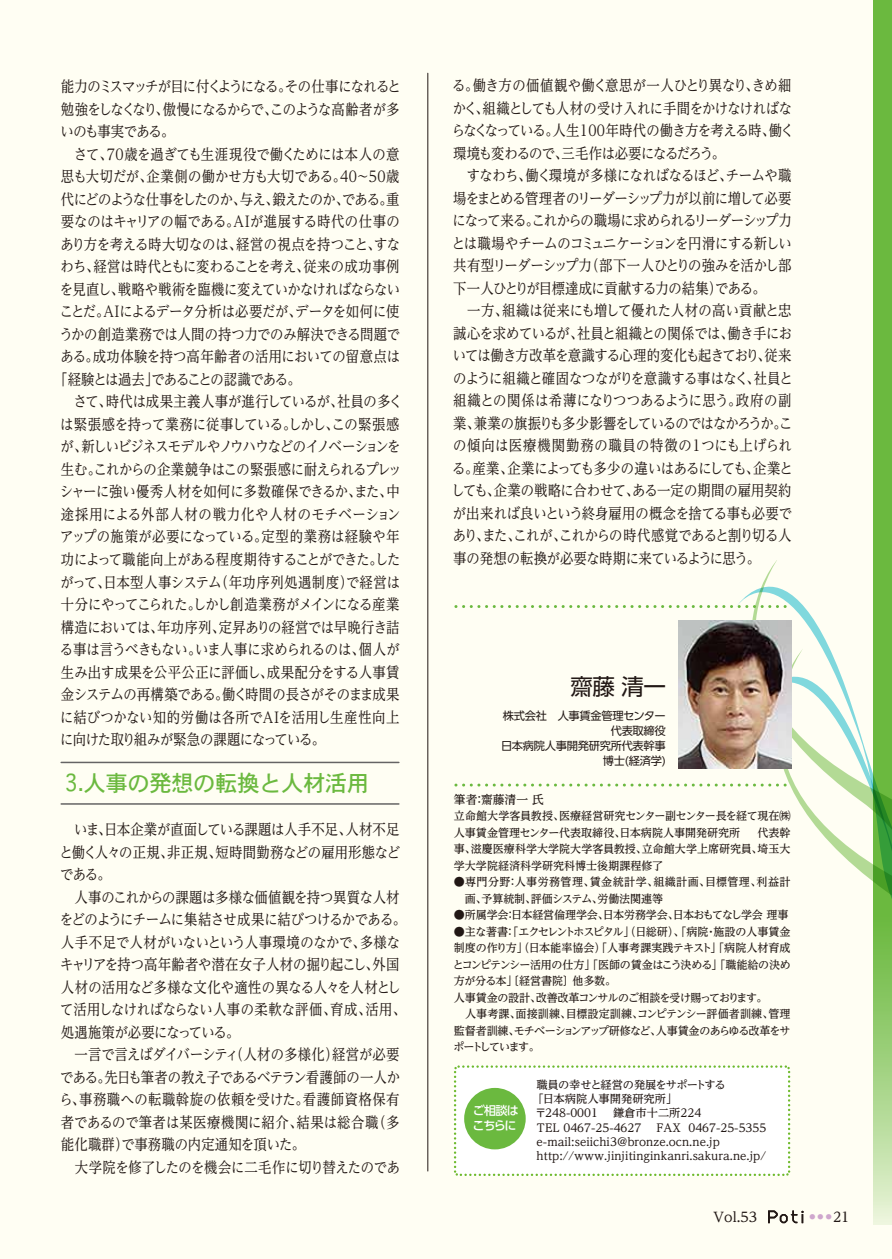
<style>
.page{position:relative;width:892px;height:1259px;background:#fff}
.page>*{position:absolute;margin:0;border:0;box-sizing:border-box;transform-origin:0 0}
.t1{font:22.5px "Osaka";letter-spacing:-.025em;color:#6bb93f;scale:.9 1}
.t2{font:22.5px "UD Shin Go Pro";color:#221815}
.t3{font:15px/22.5px "UD Reimin Pro";letter-spacing:-.025em;color:#221815;scale:.89 1}
.t4{font:500 13.5px "UD Reimin Pro";color:#221815}
.t5{font:500 12px "UD Reimin Pro";color:#221815}
.t6{font:500 12px/15px "UD Shin Go Pro";letter-spacing:-.085em;color:#fff}
.t7{font:500 11.25px/14.2px "UD Reimin Pro";letter-spacing:-.005em;color:#221815}
.t8{font:500 11.25px/16.5px "UD Reimin Pro";letter-spacing:-.035em;color:#221815}
.t9{font:500 11.25px/16.5px "UD Reimin Pro";letter-spacing:.04em;color:#221815}
.t10{font:11.25px/15px "UD Shin Go Pro";letter-spacing:-.025em;color:#221815;text-align:right}
.t11{font:500 6px "UD Reimin Pro";color:#cfa7cd}
</style>
<div class="page">
<div style="left:0;top:0;width:891px;height:1259px;background:#fffef3"></div>
<svg style="left:873px;top:0;width:18px;height:1225px;fill:#6bb93f"></svg>
<svg style="left:751px;top:560px;width:140px;height:88px"></svg>
<img style="left:678px;top:621px;width:113px;height:27px">
<hr style="left:427px;top:73px;width:1px;height:1098px;background:#221815">
<svg style="left:456px;top:648px;width:435px;height:363px"></svg>
<svg style="left:456px;top:605px;width:336px;height:3px"></svg>
<div style="left:454px;top:1065px;width:336px;height:111px;background:#fff"></div>
<div style="left:464px;top:1088px;width:61px;height:61px;background:#6bb93f;border-radius:50%"></div>
<hr style="left:61px;top:762px;width:338px;height:1px;background:#656464">
<hr style="left:61px;top:803px;width:338px;height:2px;background:#656464">
<svg style="left:768px;top:1210px;width:35px;height:13px"></svg>
<p class="t3" style="left:59px;top:75px;width:387px">能力のミスマッチが目に付くようになる。その仕事になれると勉強をしなくなり、傲慢になるからで、このような高齢者が多いのも事実である。<br>　さて、70歳を過ぎても生涯現役で働くためには本人の意思も大切だが、企業側の働かせ方も大切である。40～50歳代にどのような仕事をしたのか、与え、鍛えたのか、である。重要なのはキャリアの幅である。AIが進展する時代の仕事のあり方を考える時大切なのは、経営の視点を持つこと、すなわち、経営は時代ともに変わることを考え、従来の成功事例を見直し、戦略や戦術を臨機に変えていかなければならないことだ。AIによるデータ分析は必要だが、データを如何に使うかの創造業務では人間の持つ力でのみ解決できる問題である。成功体験を持つ高年齢者の活用においての留意点は｢経験とは過去｣であることの認識である。<br>　さて、時代は成果主義人事が進行しているが、社員の多くは緊張感を持って業務に従事している。しかし、この緊張感が、新しいビジネスモデルやノウハウなどのイノベーションを生む。これからの企業競争はこの緊張感に耐えられるプレッシャーに強い優秀人材を如何に多数確保できるか、また、中途採用による外部人材の戦力化や人材のモチベーションアップの施策が必要になっている。定型的業務は経験や年功によって職能向上がある程度期待することができた。したがって、日本型人事システム（年功序列処遇制度）で経営は十分にやってこられた。しかし創造業務がメインになる産業構造においては、年功序列、定昇ありの経営では早晩行き詰る事は言うべきもない。いま人事に求められるのは、個人が生み出す成果を公平公正に評価し、成果配分をする人事賃金システムの再構築である。働く時間の長さがそのまま成果に結びつかない知的労働は各所でAIを活用し生産性向上に向けた取り組みが緊急の課題になっている。</p>
<h1 class="t1" style="left:65px;top:768px;width:340px">3.人事の発想の転換と人材活用</h1>
<p class="t3" style="left:59px;top:818px;width:391px">　いま、日本企業が直面している課題は人手不足、人材不足と働く人々の正規、非正規、短時間勤務などの雇用形態などである。<br>　人事のこれからの課題は多様な価値観を持つ異質な人材をどのようにチームに集結させ成果に結びつけるかである。人手不足で人材がいないという人事環境のなかで、多様なキャリアを持つ高年齢者や潜在女子人材の掘り起こし、外国人材の活用など多様な文化や適性の異なる人々を人材として活用しなければならない人事の柔軟な評価、育成、活用、処遇施策が必要になっている。<br>　一言で言えばダイバーシティ（人材の多様化）経営が必要である。先日も筆者の教え子であるベテラン看護師の一人から、事務職への転職斡旋の依頼を受けた。看護師資格保有者であるので筆者は某医療機関に紹介、結果は総合職（多能化職群）で事務職の内定通知を頂いた。<br>　大学院を修了したのを機会に二毛作に切り替えたのであ</p>
<p class="t3" style="left:451px;top:74px;width:387px">る。働き方の価値観や働く意思が一人ひとり異なり、きめ細かく、組織としても人材の受け入れに手間をかけなければならなくなっている。人生100年時代の働き方を考える時、働く環境も変わるので、三毛作は必要になるだろう。<br>　すなわち、働く環境が多様になればなるほど、チームや職場をまとめる管理者のリーダーシップ力が以前に増して必要になって来る。これからの職場に求められるリーダーシップ力とは職場やチームのコミュニケーションを円滑にする新しい共有型リーダーシップ力（部下一人ひとりの強みを活かし部下一人ひとりが目標達成に貢献する力の結集）である。<br>　一方、組織は従来にも増して優れた人材の高い貢献と忠誠心を求めているが、社員と組織との関係では、働き手においては働き方改革を意識する心理的変化も起きており、従来のように組織と確固なつながりを意識する事はなく、社員と組織との関係は希薄になりつつあるように思う。政府の副業、兼業の旗振りも多少影響をしているのではなかろうか。この傾向は医療機関勤務の職員の特徴の1つにも上げられる。産業、企業によっても多少の違いはあるにしても、企業としても、企業の戦略に合わせて、ある一定の期間の雇用契約が出来れば良いという終身雇用の概念を捨てる事も必要であり、また、これが、これからの時代感覚であると割り切る人事の発想の転換が必要な時期に来ているように思う。</p>
<h1 class="t2" style="left:570px;top:668px;width:97px">齋藤 清一</h1>
<p class="t10" style="left:501px;top:708px;width:166px">株式会社　人事賃金管理センター代表取締役<br>日本病院人事開発研究所代表幹事博士(経済学)</p>
<p class="t5" style="left:454px;top:790px;width:91px">筆者：齋藤清一 氏</p>
<p class="t7" style="left:454px;top:807px;width:338px;line-height:16.5px">立命館大学客員教授、医療経営研究センター副センター長を経て現在㈱人事賃金管理センター代表取締役、日本病院人事開発研究所</p>
<p class="t7" style="left:454px;top:824px;width:338px;line-height:16.5px;text-align:justify;text-indent:303px">代表幹事、滋慶医療科学大学院大学客員教授、立命館大学上席研究員、埼玉大学大学院経済科学研究科博士後期課程修了</p>
<p class="t9" style="left:454px;top:873px;width:338px">●専門分野：人事労務管理、賃金統計学、組織計画、目標管理、利益計　画、予算統制、評価システム、労働法関連等</p>
<p class="t7" style="left:454px;top:907px;width:336px">●所属学会：日本経営倫理学会、日本労務学会、日本おもてなし学会 理事</p>
<p class="t8" style="left:453px;top:923px;width:339px">●主な著書：「エクセレントホスピタル」（日総研）、「病院・施設の人事賃金制度の作り方」（日本能率協会）「人事考課実践テキスト」「病院人材育成とコンピテンシー活用の仕方」「医師の賃金はこう決める」「職能給の決め方が分る本」〔経営書院〕他多数。<br>人事賃金の設計、改善改革コンサルのご相談を受け賜っております。<br>　人事考課、面接訓練、目標設定訓練、コンピテンシー評価者訓練、管理監督者訓練、モチベーションアップ研修など、人事賃金のあらゆる改革をサポートしています。</p>
<p class="t6" style="left:472px;top:1103px;width:48px">ご相談はこちらに</p>
<p class="t7" style="left:532px;top:1077px;width:195px;text-indent:4px">職員の幸せと経営の発展をサポートする「日本病院人事開発研究所」〒248-0001</p>
<p class="t7" style="left:536px;top:1106px;width:166px;text-indent:76px">鎌倉市十二所224<br>TEＬ 0467-25-4627</p>
<p class="t7" style="left:536px;top:1120px;width:231px;text-indent:120px">FAX 0467-25-5355 e-mail:seiichi3@bronze.ocn.ne.jp http://www.jinjitinginkanri.sakura.ne.jp/</p>
<p class="t4" style="left:713px;top:1206px;width:45px">Vol.53</p>
<p class="t11" style="left:809px;top:1212px;width:23px">● ● ●</p>
<p class="t4" style="left:833px;top:1206px;width:18px">21</p>
</div>
